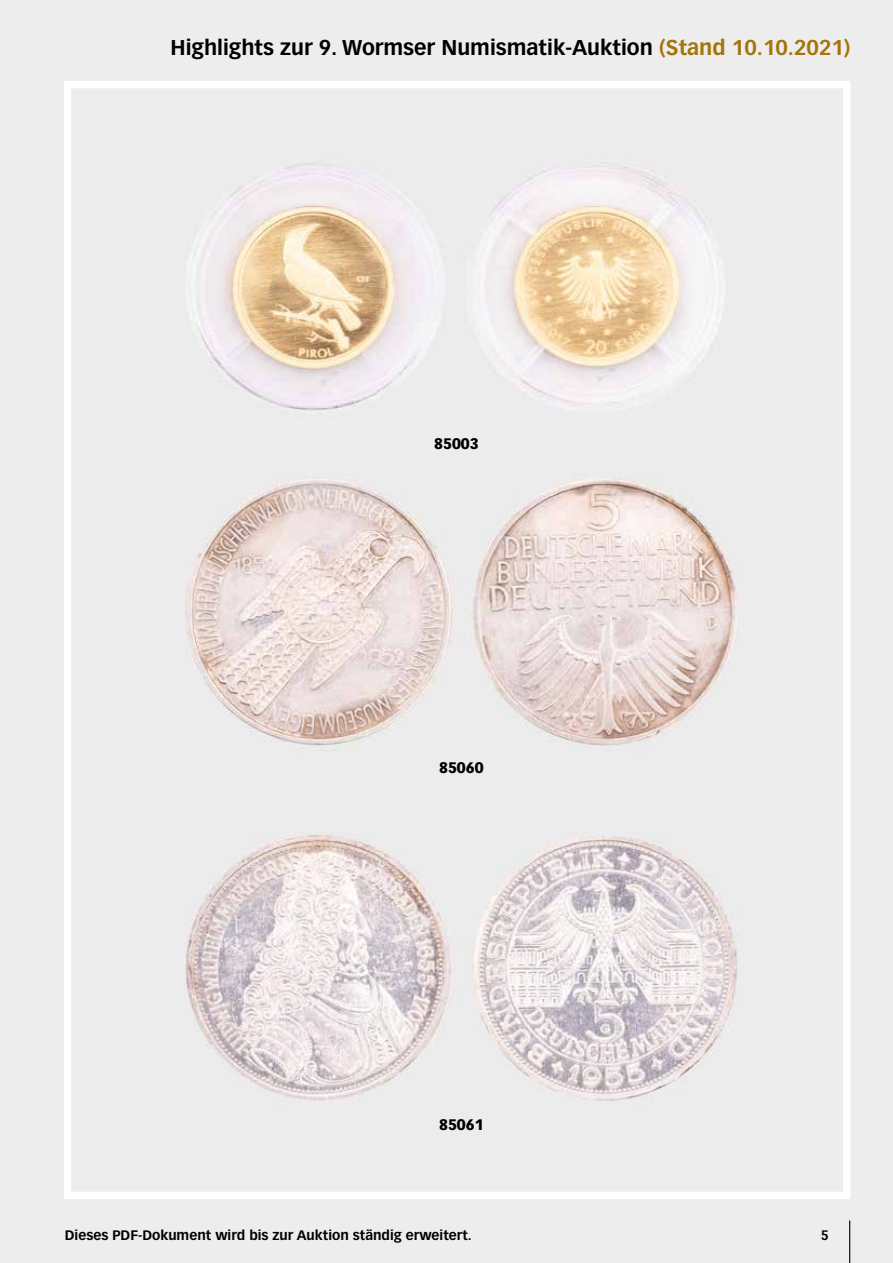
<style>
.page{position:relative;width:893px;height:1263px;background:#ededed}
.page>*{position:absolute;margin:0;border:0;box-sizing:border-box;transform-origin:0 0}
.t1{font:700 21px "Vectora LT Std";color:#000}
.t2{font:900 15px "Vectora LT Std";color:#000}
.t3{font:700 13.5px "Vectora LT Std";color:#000}
.s1{color:#a37508}
</style>
<div class="page">
<hr style="left:849px;top:1220px;width:1px;height:43px;background:#000">
<div style="left:64px;top:81px;width:786px;height:1118px;border:8px solid #fff"></div>
<img style="left:190px;top:163px;width:531px;height:247px">
<img style="left:185px;top:477px;width:554px;height:624px">
<p class="t1" style="left:171px;top:35px;width:681px">Highlights zur 9. Wormser Numismatik-Auktion <span class="s1">(Stand 10.10.2021)</span></p>
<p class="t2" style="left:434px;top:434px;width:46px">85003</p>
<p class="t2" style="left:439px;top:758px;width:46px">85060</p>
<p class="t2" style="left:439px;top:1115px;width:46px">85061</p>
<p class="t3" style="left:65px;top:1227px;width:408px">Dieses PDF-Dokument wird bis zur Auktion ständig erweitert.</p>
<p class="t3" style="left:821px;top:1227px;width:9px">5</p>
</div>
